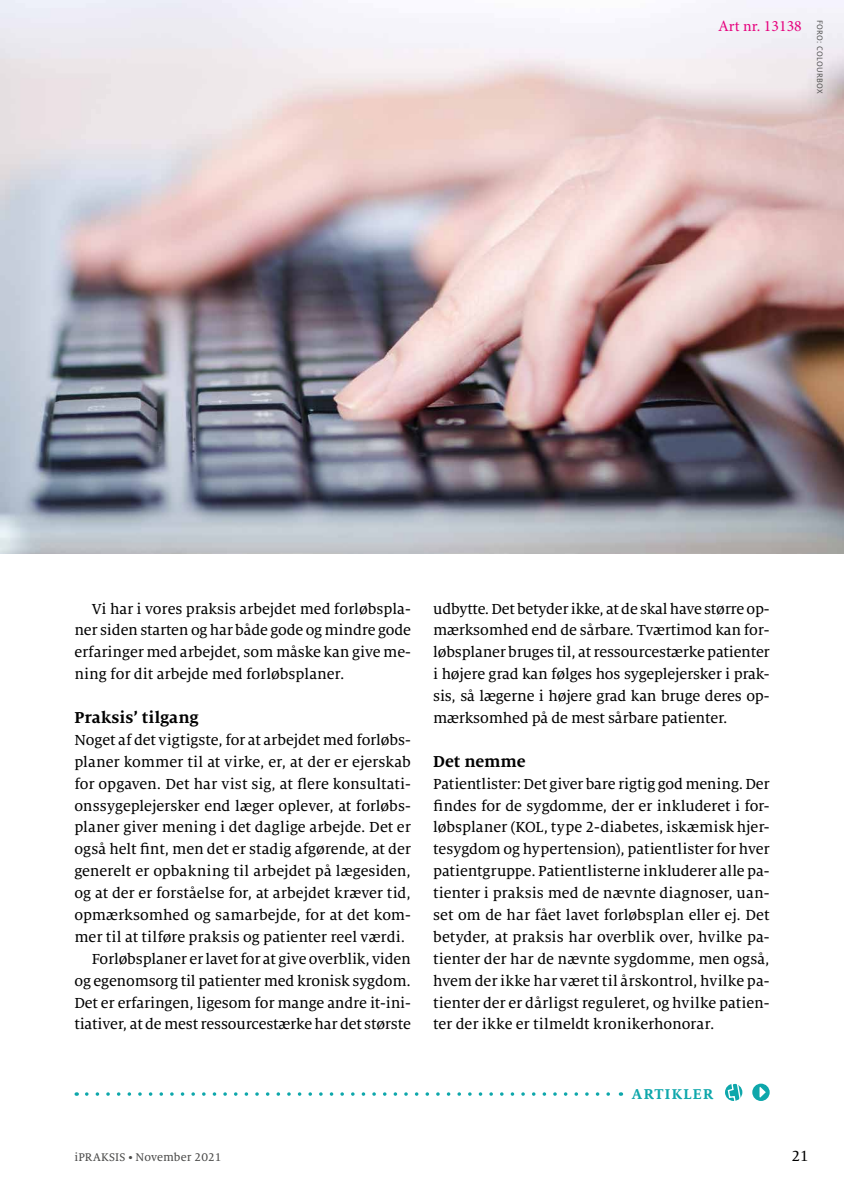
<style>
.page{position:relative;width:844px;height:1191px;background:#fff}
.page>*{position:absolute;margin:0;border:0;box-sizing:border-box;transform-origin:0 0}
.t1{font:700 17.5px "Milo Serif OT";color:#000}
.t2{font:16.1px/21.9px "Milo Serif OT Text";letter-spacing:-.005em;color:#000;text-align:justify}
.t3{font:15.75px "Minion Pro";color:#e6007d}
.t4{font:700 15.75px "Milo Serif OT";letter-spacing:.08em;color:#0ea7ab}
.t5{font:12.25px "Milo Serif OT Text";letter-spacing:.005em;color:#4a4a49}
.t6{font:8.75px "Milo OT";letter-spacing:.03em;color:#4a4a49}
</style>
<div class="page">
<img style="left:0;top:0;width:843px;height:554px">
<svg style="left:87px;top:1092px;width:534px;height:3px"></svg>
<div style="left:752px;top:1083px;width:17px;height:18px;background:#0ea7ab;border-radius:50%"></div>
<svg style="left:759px;top:1087px;width:6px;height:10px"></svg>
<svg style="left:724px;top:1083px;width:18px;height:18px"></svg>
<svg style="left:726px;top:1083px;width:15px;height:18px"></svg>
<p class="t3" style="left:717px;top:16px;width:85px">Art nr. 13138</p>
<p class="t6" style="left:824px;top:20px;width:75px;rotate:90deg">FORO: COLOURBOX</p>
<p class="t2" style="left:74px;top:598px;width:338px;text-indent:17px">Vi har i vores praksis arbejdet med forløbspla&shy;ner siden starten og har både gode og mindre gode erfaringer med arbejdet, som måske kan give me&shy;ning for dit arbejde med forløbsplaner.</p>
<p class="t1" style="left:74px;top:707px;width:125px">Praksis’ tilgang</p>
<p class="t2" style="left:74px;top:729px;width:338px">Noget af det vigtigste, for at arbejdet med forløbs-</p>
<p class="t2" style="left:74px;top:751px;width:338px">planer kommer til at virke, er, at der er ejerskab</p>
<p class="t2" style="left:74px;top:773px;width:338px">for opgaven. Det har vist sig, at flere konsultati-</p>
<p class="t2" style="left:74px;top:795px;width:338px">onssygeplejersker end læger oplever, at forløbs-</p>
<p class="t2" style="left:74px;top:816px;width:338px">planer giver mening i det daglige arbejde. Det er</p>
<p class="t2" style="left:74px;top:838px;width:338px">også helt fint, men det er stadig afgørende, at der</p>
<p class="t2" style="left:74px;top:860px;width:338px">generelt er opbakning til arbejdet på lægesiden,</p>
<p class="t2" style="left:74px;top:882px;width:338px">og at der er forståelse for, at arbejdet kræver tid,</p>
<p class="t2" style="left:74px;top:904px;width:338px">opmærksomhed og samarbejde, for at det kom-</p>
<p class="t2" style="left:74px;top:926px;width:332px">mer til at tilføre praksis og patienter reel værdi.</p>
<p class="t2" style="left:92px;top:948px;width:320px">Forløbsplaner er lavet for at give overblik, viden</p>
<p class="t2" style="left:74px;top:970px;width:338px">og egenomsorg til patienter med kronisk sygdom.</p>
<p class="t2" style="left:74px;top:991px;width:338px">Det er erfaringen, ligesom for mange andre it-ini-</p>
<p class="t2" style="left:74px;top:1013px;width:338px">tiativer, at de mest ressourcestærke har det største</p>
<p class="t2" style="left:433px;top:598px;width:338px">udbytte. Det betyder ikke, at de skal have større op&shy;mærksomhed end de sårbare. Tværtimod kan for&shy;løbsplaner bruges til, at ressourcestærke patienter i højere grad kan følges hos sygeplejersker i prak&shy;sis, så lægerne i højere grad kan bruge deres op&shy;mærksomhed på de mest sårbare patienter.</p>
<p class="t1" style="left:433px;top:751px;width:94px">Det nemme</p>
<p class="t2" style="left:433px;top:773px;width:338px">Patientlister: Det giver bare rigtig god mening. Der findes for de sygdomme, der er inkluderet i for&shy;løbsplaner (KOL, type 2-diabetes, iskæmisk hjer&shy;tesygdom og hypertension), patientlister for hver patientgruppe. Patientlisterne inkluderer alle pa&shy;tienter i praksis med de nævnte diagnoser, uan&shy;set om de har fået lavet forløbsplan eller ej. Det betyder, at praksis har overblik over, hvilke pa&shy;tienter der har de nævnte sygdomme, men også, hvem der ikke har været til årskontrol, hvilke pa&shy;tienter der er dårligst reguleret, og hvilke patien&shy;ter der ikke er tilmeldt kronikerhonorar.</p>
<p class="t4" style="left:631px;top:1085px;width:83px">ARTIKLER</p>
<p class="t5" style="left:74px;top:1151px;width:149px">iPRAKSIS • November 2021</p>
<p class="t2" style="left:790px;top:1145px;width:20px">21</p>
</div>
